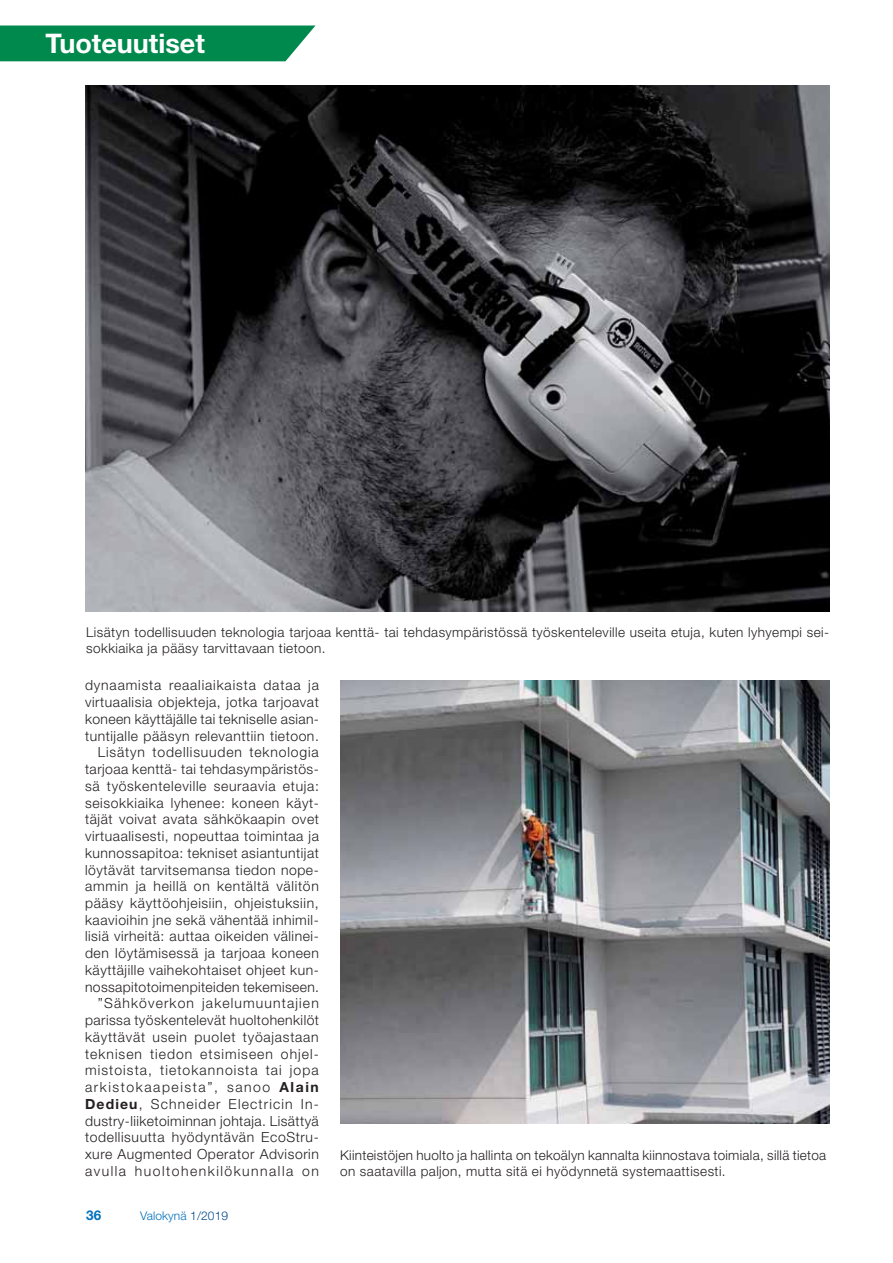
<style>
.page{position:relative;width:893px;height:1263px;background:#fff}
.page>*{position:absolute;margin:0;border:0;box-sizing:border-box;transform-origin:0 0}
.t1{font:700 27px "Helvetica Neue LT Std";color:#fff}
.t2{font:300 13.95px/16.8px "Helvetica Neue LT Std";letter-spacing:.04em;color:#231f20;text-align:right}
.t3{font:300 13.5px/16.2px "Helvetica Neue LT Std";letter-spacing:.03em;color:#231f20}
.t4{font:700 13.5px "Helvetica Neue LT Std";color:#0071bc}
.t5{font:300 12px "Helvetica Neue LT Std";letter-spacing:.01em;color:#0071bc}
.s1{font-weight:700}
.s2{color:#00478d}
</style>
<div class="page">
<div style="left:0;top:26px;width:315px;height:35px;background:#00894c"></div>
<img style="left:85px;top:85px;width:744px;height:527px">
<img style="left:340px;top:680px;width:489px;height:444px">
<h1 class="t1" style="left:45px;top:33px;width:161px">Tuoteuutiset</h1>
<p class="t3" style="left:86px;top:625px;width:744px">Lisätyn todellisuuden teknologia tarjoaa kenttä- tai tehdasympäristössä työskenteleville useita etuja, kuten lyhyempi sei&shy;sokkiaika ja pääsy tarvittavaan tietoon.</p>
<p class="t2" style="left:85px;top:679px;width:236px">dynaamista reaaliaikaista dataa ja virtuaalisia objekteja, jotka tarjoavat koneen käyttäjälle tai tekniselle asian&shy;tuntijalle pääsyn relevanttiin tietoon.<br>Lisätyn todellisuuden teknologia tarjoaa kenttä- tai tehdasympäristös&shy;sä työskenteleville seuraavia etuja: seisokkiaika lyhenee: koneen käyt&shy;täjät voivat avata sähkökaapin ovet virtuaalisesti, nopeuttaa toimintaa ja kunnossapitoa: tekniset asiantuntijat löytävät tarvitsemansa tiedon nope&shy;ammin ja heillä on kentältä välitön pääsy käyttöohjeisiin, ohjeistuksiin, kaavioihin jne sekä vähentää inhimil&shy;lisiä virheitä: auttaa oikeiden välinei&shy;den löytämisessä ja tarjoaa koneen käyttäjille vaihekohtaiset ohjeet kun&shy;nossapitotoimenpiteiden tekemiseen. ”Sähköverkon jakelumuuntajien parissa työskentelevät huoltohenkilöt käyttävät usein puolet työajastaan teknisen tiedon etsimiseen ohjel&shy;mistoista, tietokannoista tai jopa arkistokaapeista”, sanoo <span class="s1">Alain Dedieu</span>, Schneider Electricin In&shy;dustry-liiketoiminnan johtaja. Lisättyä todellisuutta hyödyntävän EcoStru&shy;xure Augmented Operator Advisorin avulla huoltohenkilökunnalla on</p>
<p class="t4" style="left:86px;top:1210px;width:17px">36</p>
<p class="t5" style="left:140px;top:1211px;width:90px">Valokynä <span class="s2">1/2019</span></p>
<p class="t3" style="left:340px;top:1149px;width:488px">Kiinteistöjen huolto ja hallinta on tekoälyn kannalta kiinnostava toimiala, sillä tietoa on saatavilla paljon, mutta sitä ei hyödynnetä systemaattisesti.</p>
</div>
